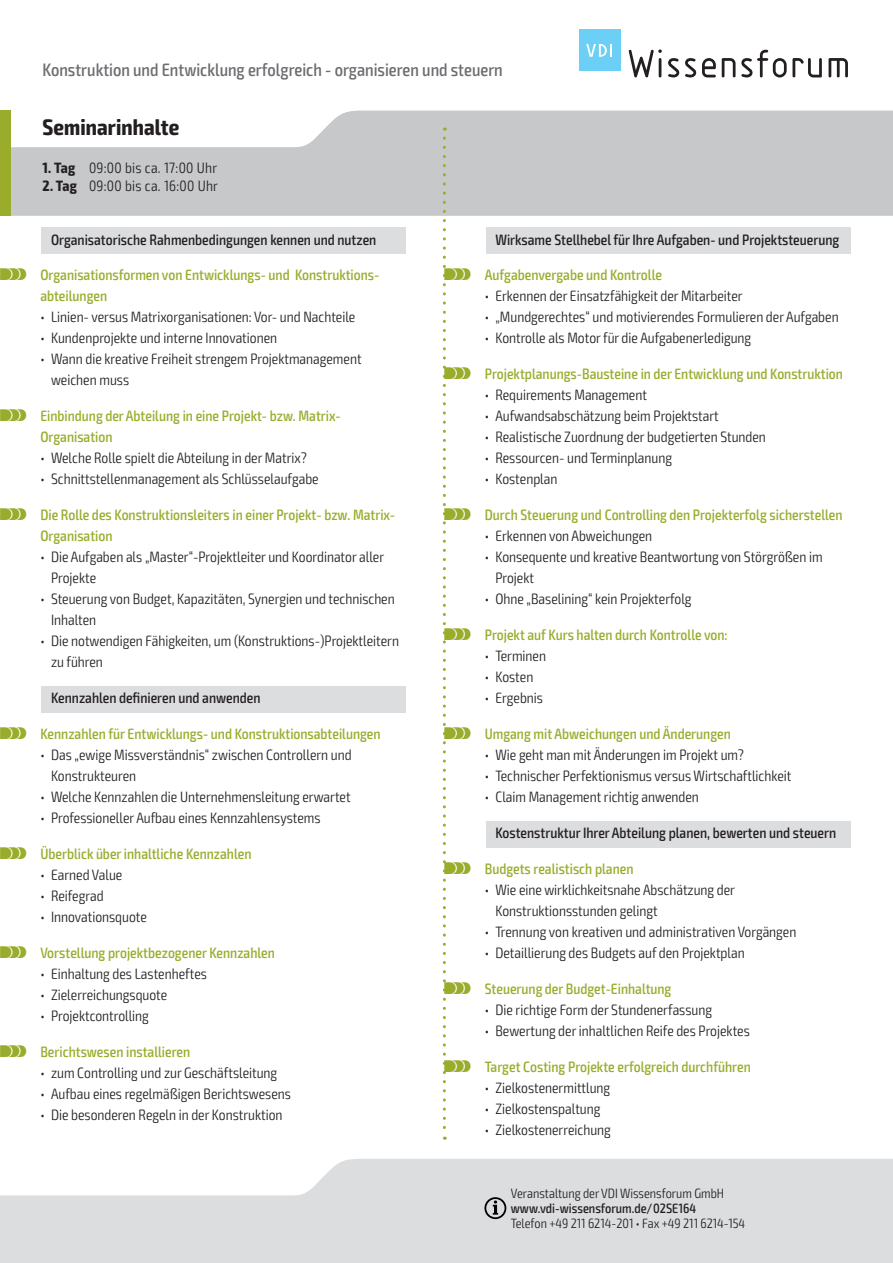
<style>
.page{position:relative;width:893px;height:1263px;background:#fff}
.page>*{position:absolute;margin:0;border:0;box-sizing:border-box;transform-origin:0 0}
.t1{font:700 condensed 22.5px "Exo 2";letter-spacing:.005em;color:#231f20}
.t2{font:500 condensed 18px "Exo 2";color:#6c6d70}
.t3{font:300 condensed 15px/21px "Exo 2";color:#231f20}
.t4{font:500 condensed 15px/21px "Exo 2";color:#9aac2c}
.t5{font:500 condensed 15px "Exo 2";color:#231f20}
.t6{font:300 condensed 15px "Exo 2";letter-spacing:.02em;color:#231f20}
.t7{font:300 condensed 13.5px "Exo 2";color:#231f20}
.t8{font:500 condensed 13.5px "Exo 2";color:#231f20}
.s1{font-weight:700}
.s2{font-family:"VDI Iconset S4 A Regular";font-weight:400;font-stretch:normal}
</style>
<div class="page">
<svg style="left:0;top:1159px;width:893px;height:104px;background:#e0e1e3"></svg>
<svg style="left:11px;top:111px;width:882px;height:105px;background:#cdced0"></svg>
<div style="left:0;top:111px;width:11px;height:105px;background:#9aac2c"></div>
<svg style="left:484px;top:1197px;width:22px;height:22px"></svg>
<svg style="left:629px;top:49px;width:33px;height:28px"></svg>
<svg style="left:668px;top:58px;width:11px;height:19px"></svg>
<svg style="left:685px;top:58px;width:11px;height:19px"></svg>
<svg style="left:702px;top:58px;width:14px;height:19px"></svg>
<svg style="left:722px;top:58px;width:13px;height:19px"></svg>
<svg style="left:741px;top:50px;width:81px;height:27px"></svg>
<svg style="left:828px;top:58px;width:20px;height:19px"></svg>
<div style="left:579px;top:30px;width:41px;height:41px;background:#6bcff6"></div>
<svg style="left:586px;top:44px;width:26px;height:13px"></svg>
<div style="left:486px;top:228px;width:364px;height:26px;background:#dcdddf"></div>
<div style="left:486px;top:821px;width:364px;height:26px;background:#dcdddf"></div>
<div style="left:41px;top:228px;width:365px;height:26px;background:#dcdddf"></div>
<div style="left:41px;top:686px;width:365px;height:26px;background:#dcdddf"></div>
<svg style="left:443px;top:138px;width:3px;height:1002px"></svg>
<p class="t2" style="left:43px;top:59px;width:462px">Konstruktion und Entwicklung erfolgreich - organisieren und steuern</p>
<h1 class="t1" style="left:43px;top:113px;width:138px">Seminarinhalte</h1>
<p class="t6" style="left:43px;top:159px;width:176px"><span class="s1">1. Tag</span> 09:00 bis ca. 17:00 Uhr</p>
<p class="t6" style="left:43px;top:177px;width:177px"><span class="s1">2. Tag</span> 09:00 bis ca. 16:00 Uhr</p>
<p class="t5" style="left:51px;top:230px;width:327px">Organisatorische Rahmenbedingungen kennen und nutzen</p>
<p class="t4" style="left:40px;top:265px;width:339px;text-indent:-40px"><span class="s2">S</span> Organisationsformen von Entwicklungs- und Konstruktions&shy;abteilungen</p>
<p class="t3" style="left:40px;top:307px;width:317px">• Linien- versus Matrixorganisationen: Vor- und Nachteile</p>
<p class="t3" style="left:40px;top:328px;width:238px">• Kundenprojekte und interne Innovationen</p>
<p class="t3" style="left:51px;top:349px;width:312px;text-indent:-11px">• Wann die kreative Freiheit strengem Projektmanagement weichen muss</p>
<p class="t4" style="left:40px;top:406px;width:302px;text-indent:-40px"><span class="s2">S</span> Einbindung der Abteilung in eine Projekt- bzw. Matrix-<br>Organisation</p>
<p class="t3" style="left:40px;top:448px;width:268px">• Welche Rolle spielt die Abteilung in der Matrix?</p>
<p class="t3" style="left:40px;top:469px;width:280px">• Schnittstellenmanagement als Schlüsselaufgabe</p>
<p class="t4" style="left:40px;top:505px;width:356px;text-indent:-40px"><span class="s2">S</span> Die Rolle des Konstruktionsleiters in einer Projekt- bzw. Matrix-<br>Organisation</p>
<p class="t3" style="left:51px;top:547px;width:335px;text-indent:-11px">• Die Aufgaben als „Master“-Projektleiter und Koordinator aller<br>Projekte</p>
<p class="t3" style="left:51px;top:589px;width:345px;text-indent:-11px">• Steuerung von Budget, Kapazitäten, Synergien und technischen<br>Inhalten</p>
<p class="t3" style="left:51px;top:631px;width:350px;text-indent:-11px">• Die notwendigen Fähigkeiten, um (Konstruktions-)Projektleitern zu führen</p>
<p class="t5" style="left:51px;top:689px;width:211px">Kennzahlen definieren und anwenden</p>
<p class="t4" style="left:0;top:723px;width:382px"><span class="s2">S</span> Kennzahlen für Entwicklungs- und Konstruktionsabteilungen</p>
<p class="t3" style="left:51px;top:744px;width:302px;text-indent:-11px">• Das „ewige Missverständnis“ zwischen Controllern und<br>Konstrukteuren</p>
<p class="t3" style="left:40px;top:786px;width:312px">• Welche Kennzahlen die Unternehmensleitung erwartet</p>
<p class="t3" style="left:40px;top:807px;width:282px">• Professioneller Aufbau eines Kennzahlensystems</p>
<p class="t4" style="left:0;top:843px;width:253px"><span class="s2">S</span> Überblick über inhaltliche Kennzahlen</p>
<p class="t3" style="left:40px;top:864px;width:83px">• Earned Value</p>
<p class="t3" style="left:40px;top:885px;width:65px">• Reifegrad</p>
<p class="t3" style="left:40px;top:906px;width:108px">• Innovationsquote</p>
<p class="t4" style="left:0;top:942px;width:276px"><span class="s2">S</span> Vorstellung projektbezogener Kennzahlen</p>
<p class="t3" style="left:40px;top:963px;width:168px">• Einhaltung des Lastenheftes</p>
<p class="t3" style="left:40px;top:984px;width:128px">• Zielerreichungsquote</p>
<p class="t3" style="left:40px;top:1005px;width:110px">• Projektcontrolling</p>
<p class="t4" style="left:0;top:1041px;width:192px"><span class="s2">S</span> Berichtswesen installieren</p>
<p class="t3" style="left:40px;top:1062px;width:238px">• zum Controlling und zur Geschäftsleitung</p>
<p class="t3" style="left:40px;top:1083px;width:252px">• Aufbau eines regelmäßigen Berichtswesens</p>
<p class="t3" style="left:40px;top:1104px;width:244px">• Die besonderen Regeln in der Konstruktion</p>
<p class="t5" style="left:495px;top:230px;width:345px">Wirksame Stellhebel für Ihre Aufgaben- und Projektsteuerung</p>
<p class="t4" style="left:444px;top:265px;width:219px"><span class="s2">S</span> Aufgabenvergabe und Kontrolle</p>
<p class="t3" style="left:485px;top:286px;width:259px">• Erkennen der Einsatzfähigkeit der Mitarbeiter</p>
<p class="t3" style="left:485px;top:307px;width:355px">• „Mundgerechtes“ und motivierendes Formulieren der Aufgaben</p>
<p class="t3" style="left:485px;top:328px;width:268px">• Kontrolle als Motor für die Aufgabenerledigung</p>
<p class="t4" style="left:444px;top:364px;width:400px"><span class="s2">S</span> Projektplanungs-Bausteine in der Entwicklung und Konstruktion</p>
<p class="t3" style="left:485px;top:385px;width:164px">• Requirements Management</p>
<p class="t3" style="left:485px;top:406px;width:236px">• Aufwandsabschätzung beim Projektstart</p>
<p class="t3" style="left:485px;top:427px;width:283px">• Realistische Zuordnung der budgetierten Stunden</p>
<p class="t3" style="left:485px;top:448px;width:189px">• Ressourcen- und Terminplanung</p>
<p class="t3" style="left:485px;top:469px;width:74px">• Kostenplan</p>
<p class="t4" style="left:444px;top:505px;width:400px"><span class="s2">S</span> Durch Steuerung und Controlling den Projekterfolg sicherstellen</p>
<p class="t3" style="left:485px;top:526px;width:169px">• Erkennen von Abweichungen</p>
<p class="t3" style="left:495px;top:547px;width:329px;text-indent:-11px">• Konsequente und kreative Beantwortung von Störgrößen im<br>Projekt</p>
<p class="t3" style="left:485px;top:589px;width:208px">• Ohne „Baselining“ kein Projekterfolg</p>
<p class="t4" style="left:444px;top:625px;width:285px"><span class="s2">S</span> Projekt auf Kurs halten durch Kontrolle von:</p>
<p class="t3" style="left:485px;top:646px;width:63px">• Terminen</p>
<p class="t3" style="left:485px;top:667px;width:50px">• Kosten</p>
<p class="t3" style="left:485px;top:688px;width:60px">• Ergebnis</p>
<p class="t4" style="left:444px;top:723px;width:288px"><span class="s2">S</span> Umgang mit Abweichungen und Änderungen</p>
<p class="t3" style="left:485px;top:744px;width:260px">• Wie geht man mit Änderungen im Projekt um?</p>
<p class="t3" style="left:485px;top:765px;width:308px">• Technischer Perfektionismus versus Wirtschaftlichkeit</p>
<p class="t3" style="left:485px;top:786px;width:216px">• Claim Management richtig anwenden</p>
<p class="t5" style="left:495px;top:824px;width:342px">Kostenstruktur Ihrer Abteilung planen, bewerten und steuern</p>
<p class="t4" style="left:444px;top:858px;width:191px"><span class="s2">S</span> Budgets realistisch planen</p>
<p class="t3" style="left:495px;top:879px;width:241px;text-indent:-11px">• Wie eine wirklichkeitsnahe Abschätzung der<br>Konstruktionsstunden gelingt</p>
<p class="t3" style="left:485px;top:921px;width:313px">• Trennung von kreativen und administrativen Vorgängen</p>
<p class="t3" style="left:485px;top:942px;width:261px">• Detaillierung des Budgets auf den Projektplan</p>
<p class="t4" style="left:444px;top:978px;width:229px"><span class="s2">S</span> Steuerung der Budget-Einhaltung</p>
<p class="t3" style="left:485px;top:999px;width:229px">• Die richtige Form der Stundenerfassung</p>
<p class="t3" style="left:485px;top:1020px;width:267px">• Bewertung der inhaltlichen Reife des Projektes</p>
<p class="t4" style="left:444px;top:1056px;width:308px"><span class="s2">S</span> Target Costing Projekte erfolgreich durchführen</p>
<p class="t3" style="left:485px;top:1077px;width:127px">• Zielkostenermittlung</p>
<p class="t3" style="left:485px;top:1098px;width:117px">• Zielkostenspaltung</p>
<p class="t3" style="left:485px;top:1119px;width:128px">• Zielkostenerreichung</p>
<p class="t7" style="left:511px;top:1185px;width:215px">Veranstaltung der VDI Wissensforum GmbH</p>
<p class="t8" style="left:511px;top:1200px;width:187px">www.vdi-wissensforum.de/02SE164</p>
<p class="t7" style="left:511px;top:1215px;width:236px">Telefon +49 211 6214-201 • Fax +49 211 6214-154</p>
</div>
